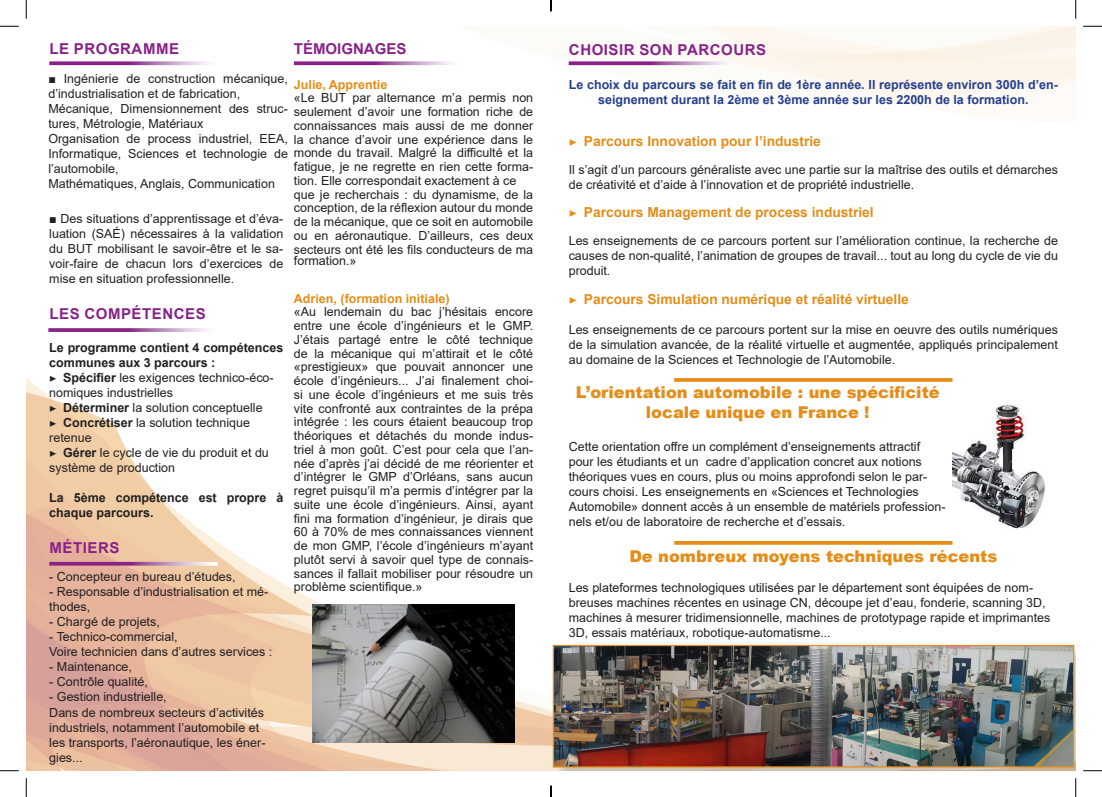
<style>
.page{position:relative;width:1102px;height:797px;background:#fff}
.page>*{position:absolute;margin:0;border:0;box-sizing:border-box;transform-origin:0 0}
.Style_de_paragraphe{font:900 16.25px/19.5px "Arial";color:#e48d19;text-align:center}
.Style_de_paragraphe-2{font:700 15px "Arial";letter-spacing:.035em;color:#828}
.Style_de_paragraphe-3{font:700 15px "Arial";color:#828}
.t1{font:700 13.75px "Arial";color:#e48d19}
.Style_de_paragraphe-4{font:12.5px/13.8px "Arial";color:#231f20}
.Style_de_paragraphe-5{font:700 12.5px/15px "Arial";color:#253f8e;text-align:center}
.Style_de_paragraphe-6{font:700 12.5px/15px "Arial";color:#231f20}
.Style_de_paragraphe-7{font:700 12.5px "Arial";color:#e48d19}
.s1{font-family:"Minion Pro";font-weight:400}
.s2{font-family:"Minion Pro"}
.s3{font-weight:700}
</style>
<div class="page">
<svg style="left:462px;top:642px;width:415px;height:128px"></svg>
<svg style="left:26px;top:378px;width:436px;height:392px"></svg>
<svg style="left:644px;top:26px;width:431px;height:74px;fill:#fdf7f0"></svg>
<div style="left:554px;top:646px;width:521px;height:124px;background:#231f20;opacity:.2"></div>
<img style="left:554px;top:647px;width:518px;height:118px">
<div style="left:552px;top:645px;width:522px;height:122px;border:1px solid #e48d19"></div>
<svg style="left:49px;top:61px;width:160px;height:4px"></svg>
<hr style="left:49px;top:562px;width:169px;height:3px;background:#fff">
<svg style="left:568px;top:61px;width:169px;height:4px"></svg>
<svg style="left:48px;top:328px;width:160px;height:4px"></svg>
<svg style="left:674px;top:378px;width:278px;height:4px"></svg>
<hr style="left:674px;top:541px;width:278px;height:3px;background:#e48d19">
<svg style="left:294px;top:61px;width:159px;height:4px"></svg>
<img style="left:952px;top:404px;width:93px;height:125px">
<img style="left:312px;top:604px;width:202px;height:138px">
<svg style="left:0;top:25px;width:19px;height:2px"></svg>
<svg style="left:1083px;top:25px;width:18px;height:2px"></svg>
<svg style="left:0;top:770px;width:19px;height:1px"></svg>
<svg style="left:1083px;top:770px;width:18px;height:1px"></svg>
<svg style="left:25px;top:0;width:2px;height:19px"></svg>
<svg style="left:25px;top:778px;width:2px;height:19px"></svg>
<svg style="left:1075px;top:0;width:1px;height:19px"></svg>
<svg style="left:1075px;top:778px;width:1px;height:19px"></svg>
<svg style="left:550px;top:785px;width:1px;height:12px"></svg>
<p class="Style_de_paragraphe-3" style="left:294px;top:38px;width:114px">TÉMOIGNAGES</p>
<p class="Style_de_paragraphe-2" style="left:569px;top:39px;width:198px">CHOISIR SON PARCOURS</p>
<p class="Style_de_paragraphe-7" style="left:294px;top:75px;width:95px">Julie, Apprentie</p>
<p class="Style_de_paragraphe-4" style="left:294px;top:91px;width:241px;text-align:justify">«Le BUT par alternance m’a permis non seulement d’avoir une formation riche de connaissances mais aussi de me donner la chance d’avoir une expérience dans le monde du travail. Malgré la difficulté et la fatigue, je ne regrette en rien cette forma&shy;tion. Elle correspondait exactement à ce</p>
<p class="Style_de_paragraphe-4" style="left:294px;top:187px;width:241px;text-align:justify">que je recherchais : du dynamisme, de la conception, de la réflexion autour du monde de la mécanique, que ce soit en automobile ou en aéronautique. D’ailleurs, ces deux secteurs ont été les fils conducteurs de ma</p>
<p class="Style_de_paragraphe-4" style="left:294px;top:254px;width:64px">formation.»</p>
<p class="Style_de_paragraphe-7" style="left:294px;top:289px;width:157px">Adrien, (formation initiale)</p>
<p class="Style_de_paragraphe-4" style="left:294px;top:305px;width:241px;text-align:justify">«Au lendemain du bac j’hésitais encore entre une école d’ingénieurs et le GMP.<br>J’étais partagé entre le côté technique de la mécanique qui m’attirait et le côté «prestigieux» que pouvait annoncer une école d’ingénieurs... J’ai finalement choi&shy;si une école d’ingénieurs et me suis très vite confronté aux contraintes de la prépa intégrée : les cours étaient beaucoup trop théoriques et détachés du monde indus&shy;triel à mon goût. C’est pour cela que l’an&shy;née d’après j’ai décidé de me réorienter et d’intégrer le GMP d’Orléans, sans aucun regret puisqu’il m’a permis d’intégrer par la suite une école d’ingénieurs. Ainsi, ayant fini ma formation d’ingénieur, je dirais que 60 à 70% de mes connaissances viennent de mon GMP, l’école d’ingénieurs m’ayant plutôt servi à savoir quel type de connais&shy;sances il fallait mobiliser pour résoudre un problème scientifique.»</p>
<p class="Style_de_paragraphe-2" style="left:50px;top:38px;width:131px">LE PROGRAMME</p>
<p class="Style_de_paragraphe-4" style="left:48px;top:71px;width:241px;line-height:15px">■ Ingénierie de construction mécanique, d’industrialisation et de fabrication,</p>
<p class="Style_de_paragraphe-4" style="left:48px;top:101px;width:241px;line-height:15px">Mécanique, Dimensionnement des struc&shy;tures, Métrologie, Matériaux</p>
<p class="Style_de_paragraphe-4" style="left:48px;top:131px;width:241px;line-height:15px;text-align:justify">Organisation de process industriel, EEA, Informatique, Sciences et technologie de l’automobile,</p>
<p class="Style_de_paragraphe-4" style="left:48px;top:176px;width:228px">Mathématiques, Anglais, Communication</p>
<p class="Style_de_paragraphe-5" style="left:568px;top:77px;width:490px">Le choix du parcours se fait en fin de 1ère année. Il représente environ 300h d’en&shy;seignement durant la 2ème et 3ème année sur les 2200h de la formation.</p>
<p class="t1" style="left:568px;top:132px;width:254px"><span class="s1">▶</span> Parcours Innovation pour l’industrie</p>
<p class="Style_de_paragraphe-4" style="left:568px;top:162px;width:490px;line-height:15px">Il s’agit d’un parcours généraliste avec une partie sur la maîtrise des outils et démarches de créativité et d’aide à l’innovation et de propriété industrielle.</p>
<p class="t1" style="left:568px;top:203px;width:306px"><span class="s1">▶</span> Parcours Management de process industriel</p>
<p class="Style_de_paragraphe-4" style="left:568px;top:233px;width:490px;line-height:15px;text-align:justify">Les enseignements de ce parcours portent sur l’amélioration continue, la recherche de causes de non-qualité, l’animation de groupes de travail... tout au long du cycle de vie du produit.</p>
<p class="Style_de_paragraphe-4" style="left:49px;top:210px;width:235px;line-height:15px;text-align:justify">■ Des situations d’apprentissage et d’éva&shy;luation (SAÉ) nécessaires à la validation du BUT mobilisant le savoir-être et le sa&shy;voir-faire de chacun lors d’exercices de mise en situation professionnelle.</p>
<p class="Style_de_paragraphe-2" style="left:50px;top:303px;width:158px">LES COMPÉTENCES</p>
<p class="Style_de_paragraphe-6" style="left:49px;top:340px;width:235px">Le programme contient 4 compétences communes aux 3 parcours :</p>
<p class="Style_de_paragraphe-4" style="left:49px;top:369px;width:226px;line-height:15px"><span class="s2">▶</span> <span class="s3">Spécifier</span> les exigences technico-éco&shy;nomiques industrielles</p>
<p class="Style_de_paragraphe-4" style="left:49px;top:400px;width:215px"><span class="s2">▶</span> <span class="s3">Déterminer</span> la solution conceptuelle</p>
<p class="Style_de_paragraphe-4" style="left:49px;top:414px;width:202px;line-height:15px"><span class="s2">▶</span> <span class="s3">Concrétiser</span> la solution technique retenue</p>
<p class="Style_de_paragraphe-4" style="left:49px;top:444px;width:221px;line-height:15px"><span class="s2">▶</span> <span class="s3">Gérer</span> le cycle de vie du produit et du système de production</p>
<p class="Style_de_paragraphe-6" style="left:49px;top:490px;width:235px">La 5ème compétence est propre à chaque parcours.</p>
<p class="Style_de_paragraphe-2" style="left:50px;top:537px;width:71px">MÉTIERS</p>
<p class="Style_de_paragraphe-4" style="left:49px;top:570px;width:188px">- Concepteur en bureau d’études,</p>
<p class="Style_de_paragraphe-4" style="left:49px;top:584px;width:220px;line-height:15px">- Responsable d’industrialisation et mé&shy;thodes,</p>
<p class="Style_de_paragraphe-4" style="left:49px;top:615px;width:112px">- Chargé de projets,</p>
<p class="Style_de_paragraphe-4" style="left:49px;top:630px;width:130px">- Technico-commercial,</p>
<p class="Style_de_paragraphe-4" style="left:49px;top:645px;width:225px">Voire technicien dans d’autres services :</p>
<p class="Style_de_paragraphe-4" style="left:49px;top:660px;width:84px">- Maintenance,</p>
<p class="Style_de_paragraphe-4" style="left:49px;top:675px;width:100px">- Contrôle qualité,</p>
<p class="Style_de_paragraphe-4" style="left:49px;top:690px;width:119px">- Gestion industrielle,</p>
<p class="Style_de_paragraphe-4" style="left:49px;top:704px;width:218px;line-height:15px">Dans de nombreux secteurs d’activités industriels, notamment l’automobile et les transports, l’aéronautique, les éner&shy;gies...</p>
<p class="t1" style="left:568px;top:289px;width:341px"><span class="s1">▶</span> Parcours Simulation numérique et réalité virtuelle</p>
<p class="Style_de_paragraphe-4" style="left:568px;top:322px;width:490px;line-height:15px;text-align:justify">Les enseignements de ce parcours portent sur la mise en oeuvre des outils numériques de la simulation avancée, de la réalité virtuelle et augmentée, appliqués principalement au domaine de la Sciences et Technologie de l’Automobile.</p>
<p class="Style_de_paragraphe" style="left:576px;top:382px;width:365px">L’orientation automobile : une spécificité locale unique en France !</p>
<p class="Style_de_paragraphe-4" style="left:568px;top:439px;width:378px;line-height:15px">Cette orientation offre un complément d’enseignements attractif pour les étudiants et un cadre d’application concret aux notions théoriques vues en cours, plus ou moins approfondi selon le par&shy;cours choisi. Les enseignements en «Sciences et Technologies Automobile» donnent accès à un ensemble de matériels profession&shy;nels et/ou de laboratoire de recherche et d’essais.</p>
<p class="Style_de_paragraphe" style="left:629px;top:546px;width:369px">De nombreux moyens techniques récents</p>
<p class="Style_de_paragraphe-4" style="left:568px;top:580px;width:483px;line-height:15px">Les plateformes technologiques utilisées par le département sont équipées de nom&shy;breuses machines récentes en usinage CN, découpe jet d’eau, fonderie, scanning 3D, machines à mesurer tridimensionnelle, machines de prototypage rapide et imprimantes 3D, essais matériaux, robotique-automatisme...</p>
</div>
